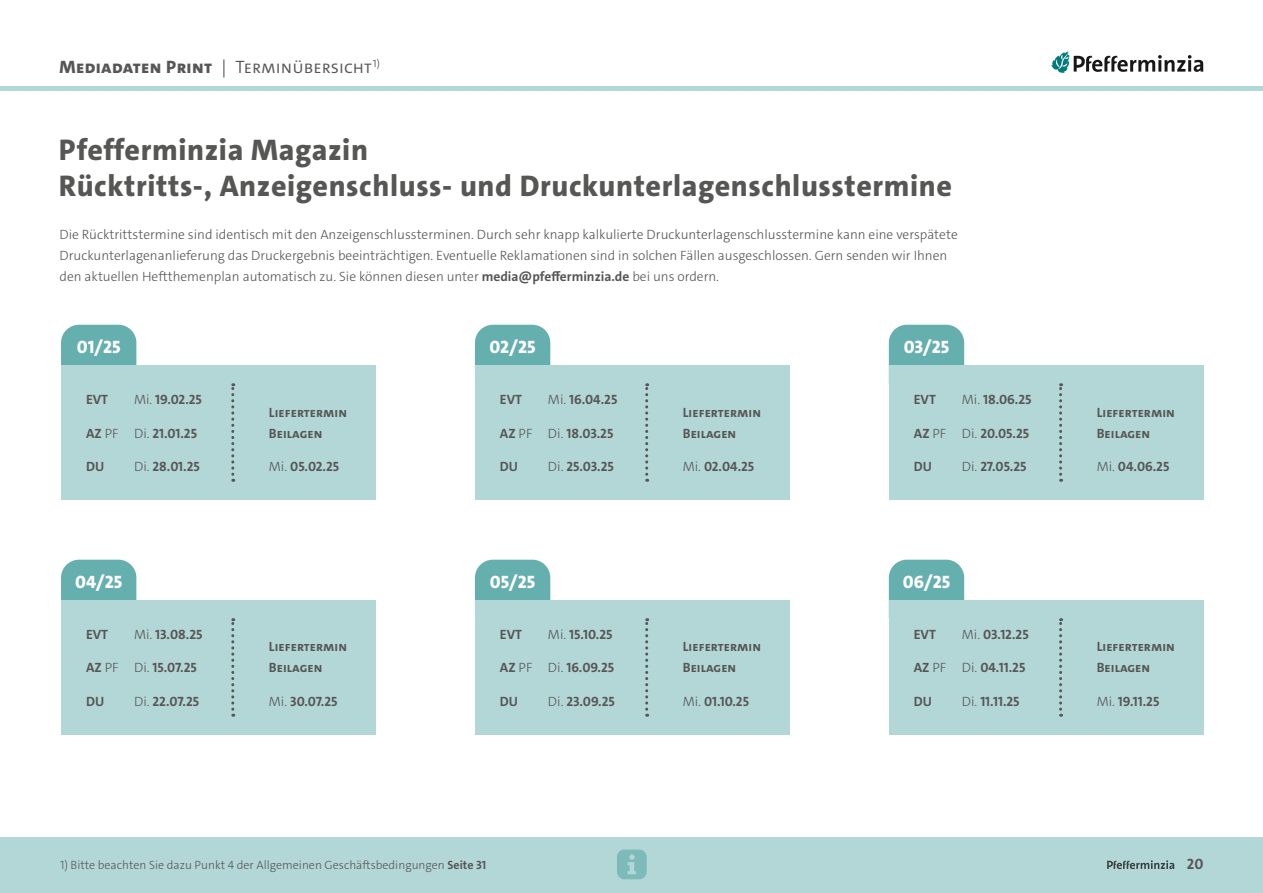
<style>
.page{position:relative;width:1263px;height:893px;background:#fff}
.page>*{position:absolute;margin:0;border:0;box-sizing:border-box;transform-origin:0 0}
.Head{font:800 30px "The Sans C4 s";letter-spacing:.02em;color:#565655}
.Rubrik-Thema{font:300 18px "The Sans C4 s";color:#565655}
.Zwiti{font:800 18px "The Sans C4 s";color:#fff}
.t1{font:700 15px "The Sans C4 s";color:#565655}
.Lauftext{font:700 13.5px/21px "The Sans C4 s";color:#565655}
.Lauftext-2{font:300 13.5px/21px "The Sans C4 s";color:#565655}
.Quelle{font:300 12px "The Sans C4 s";color:#565655}
.s1{font-weight:800}
.s2{font-weight:700}
.s3{font-weight:300}
</style>
<div class="page">
<div style="left:0;top:838px;width:1263px;height:55px;background:#b3d7d7"></div>
<svg style="left:1107px;top:860px;width:67px;height:9px"></svg>
<svg style="left:1051px;top:51px;width:152px;height:22px"></svg>
<svg style="left:617px;top:849px;width:30px;height:30px"></svg>
<div style="left:61px;top:325px;width:75px;height:75px;background:#66afaf;border-radius:18px"></div>
<div style="left:61px;top:365px;width:315px;height:135px;background:#b3d7d7"></div>
<div style="left:889px;top:325px;width:75px;height:75px;background:#66afaf;border-radius:18px"></div>
<div style="left:889px;top:365px;width:314px;height:135px;background:#b3d7d7"></div>
<div style="left:475px;top:325px;width:75px;height:75px;background:#66afaf;border-radius:18px"></div>
<div style="left:475px;top:365px;width:315px;height:135px;background:#b3d7d7"></div>
<svg style="left:231px;top:383px;width:3px;height:99px"></svg>
<svg style="left:1059px;top:383px;width:3px;height:99px"></svg>
<svg style="left:645px;top:383px;width:3px;height:99px"></svg>
<div style="left:61px;top:560px;width:75px;height:75px;background:#66afaf;border-radius:18px"></div>
<div style="left:61px;top:600px;width:315px;height:135px;background:#b3d7d7"></div>
<div style="left:889px;top:560px;width:75px;height:75px;background:#66afaf;border-radius:18px"></div>
<div style="left:889px;top:600px;width:314px;height:135px;background:#b3d7d7"></div>
<div style="left:475px;top:560px;width:75px;height:75px;background:#66afaf;border-radius:18px"></div>
<div style="left:475px;top:600px;width:315px;height:135px;background:#b3d7d7"></div>
<svg style="left:231px;top:618px;width:3px;height:99px"></svg>
<svg style="left:1059px;top:618px;width:3px;height:99px"></svg>
<svg style="left:645px;top:618px;width:3px;height:99px"></svg>
<hr style="left:0;top:86px;width:1263px;height:4px;background:#b3d7d7">
<p class="Rubrik-Thema" style="left:60px;top:55px;width:322px"><span class="s1">Mediadaten Print</span> | Terminübersicht<sup>1)</sup></p>
<p class="Head" style="left:59px;top:130px;width:311px">Pfefferminzia Magazin</p>
<p class="Head" style="left:59px;top:166px;width:895px">Rücktritts-, Anzeigenschluss- und Druckunterlagenschlusstermine</p>
<p class="Lauftext-2" style="left:60px;top:224px;width:900px">Die Rücktrittstermine sind identisch mit den Anzeigenschlussterminen. Durch sehr knapp kalkulierte Druckunterlagenschlusstermine kann eine verspätete<br>Druckunterlagenanlieferung das Druckergebnis beeinträchtigen. Eventuelle Reklamationen sind in solchen Fällen ausgeschlossen. Gern senden wir Ihnen den aktuellen Heftthemenplan automatisch zu. Sie können diesen unter <span class="s2">media@pfefferminzia.de</span> bei uns ordern.</p>
<p class="Zwiti" style="left:77px;top:336px;width:45px">01/25</p>
<p class="Lauftext" style="left:86px;top:389px;width:24px">EVT</p>
<p class="Lauftext" style="left:86px;top:423px;width:34px">AZ <span class="s3">PF</span></p>
<p class="Lauftext" style="left:86px;top:456px;width:20px">DU</p>
<p class="Lauftext" style="left:134px;top:389px;width:69px"><span class="s3">Mi.</span> 19.02.25</p>
<p class="Lauftext" style="left:134px;top:423px;width:64px"><span class="s3">Di.</span> 21.01.25</p>
<p class="Lauftext" style="left:134px;top:456px;width:67px"><span class="s3">Di.</span> 28.01.25</p>
<p class="Zwiti" style="left:75px;top:571px;width:49px">04/25</p>
<p class="Lauftext" style="left:86px;top:624px;width:24px">EVT</p>
<p class="Lauftext" style="left:86px;top:657px;width:34px">AZ <span class="s3">PF</span></p>
<p class="Lauftext" style="left:86px;top:691px;width:20px">DU</p>
<p class="Lauftext" style="left:134px;top:624px;width:70px"><span class="s3">Mi.</span> 13.08.25</p>
<p class="Lauftext" style="left:134px;top:657px;width:64px"><span class="s3">Di.</span> 15.07.25</p>
<p class="Lauftext" style="left:134px;top:691px;width:67px"><span class="s3">Di.</span> 22.07.25</p>
<p class="Lauftext" style="left:269px;top:402px;width:80px">Liefertermin<br>Beilagen</p>
<p class="Lauftext" style="left:269px;top:456px;width:72px"><span class="s3">Mi.</span> 05.02.25</p>
<p class="Lauftext" style="left:269px;top:636px;width:80px">Liefertermin<br>Beilagen</p>
<p class="Lauftext" style="left:269px;top:691px;width:70px"><span class="s3">Mi.</span> 30.07.25</p>
<p class="Zwiti" style="left:490px;top:336px;width:47px">02/25</p>
<p class="Lauftext" style="left:500px;top:389px;width:24px">EVT</p>
<p class="Lauftext" style="left:500px;top:423px;width:34px">AZ <span class="s3">PF</span></p>
<p class="Lauftext" style="left:500px;top:456px;width:20px">DU</p>
<p class="Lauftext" style="left:548px;top:389px;width:71px"><span class="s3">Mi.</span> 16.04.25</p>
<p class="Lauftext" style="left:548px;top:423px;width:67px"><span class="s3">Di.</span> 18.03.25</p>
<p class="Lauftext" style="left:548px;top:456px;width:67px"><span class="s3">Di.</span> 25.03.25</p>
<p class="Zwiti" style="left:490px;top:571px;width:47px">05/25</p>
<p class="Lauftext" style="left:500px;top:624px;width:24px">EVT</p>
<p class="Lauftext" style="left:500px;top:657px;width:34px">AZ <span class="s3">PF</span></p>
<p class="Lauftext" style="left:500px;top:691px;width:20px">DU</p>
<p class="Lauftext" style="left:548px;top:624px;width:66px"><span class="s3">Mi.</span> 15.10.25</p>
<p class="Lauftext" style="left:548px;top:657px;width:68px"><span class="s3">Di.</span> 16.09.25</p>
<p class="Lauftext" style="left:548px;top:691px;width:68px"><span class="s3">Di.</span> 23.09.25</p>
<p class="Quelle" style="left:60px;top:857px;width:428px">1) Bitte beachten Sie dazu Punkt 4 der Allgemeinen Geschäftsbedingungen <span class="s2">Seite 31</span></p>
<p class="Lauftext" style="left:683px;top:402px;width:80px">Liefertermin<br>Beilagen</p>
<p class="Lauftext" style="left:683px;top:456px;width:73px"><span class="s3">Mi.</span> 02.04.25</p>
<p class="Lauftext" style="left:683px;top:636px;width:80px">Liefertermin<br>Beilagen</p>
<p class="Lauftext" style="left:683px;top:691px;width:68px"><span class="s3">Mi.</span> 01.10.25</p>
<p class="Zwiti" style="left:904px;top:336px;width:47px">03/25</p>
<p class="Lauftext" style="left:914px;top:389px;width:24px">EVT</p>
<p class="Lauftext" style="left:914px;top:423px;width:34px">AZ <span class="s3">PF</span></p>
<p class="Lauftext" style="left:914px;top:456px;width:20px">DU</p>
<p class="Lauftext" style="left:962px;top:389px;width:71px"><span class="s3">Mi.</span> 18.06.25</p>
<p class="Lauftext" style="left:962px;top:423px;width:69px"><span class="s3">Di.</span> 20.05.25</p>
<p class="Lauftext" style="left:962px;top:456px;width:66px"><span class="s3">Di.</span> 27.05.25</p>
<p class="Zwiti" style="left:903px;top:571px;width:49px">06/25</p>
<p class="Lauftext" style="left:914px;top:624px;width:24px">EVT</p>
<p class="Lauftext" style="left:914px;top:657px;width:34px">AZ <span class="s3">PF</span></p>
<p class="Lauftext" style="left:914px;top:691px;width:20px">DU</p>
<p class="Lauftext" style="left:962px;top:624px;width:68px"><span class="s3">Mi.</span> 03.12.25</p>
<p class="Lauftext" style="left:962px;top:657px;width:65px"><span class="s3">Di.</span> 04.11.25</p>
<p class="Lauftext" style="left:962px;top:691px;width:59px"><span class="s3">Di.</span> 11.11.25</p>
<p class="Lauftext" style="left:1097px;top:402px;width:80px">Liefertermin<br>Beilagen</p>
<p class="Lauftext" style="left:1097px;top:456px;width:74px"><span class="s3">Mi.</span> 04.06.25</p>
<p class="Lauftext" style="left:1097px;top:636px;width:80px">Liefertermin<br>Beilagen</p>
<p class="Lauftext" style="left:1097px;top:691px;width:64px"><span class="s3">Mi.</span> 19.11.25</p>
<p class="t1" style="left:1187px;top:854px;width:18px">20</p>
</div>
